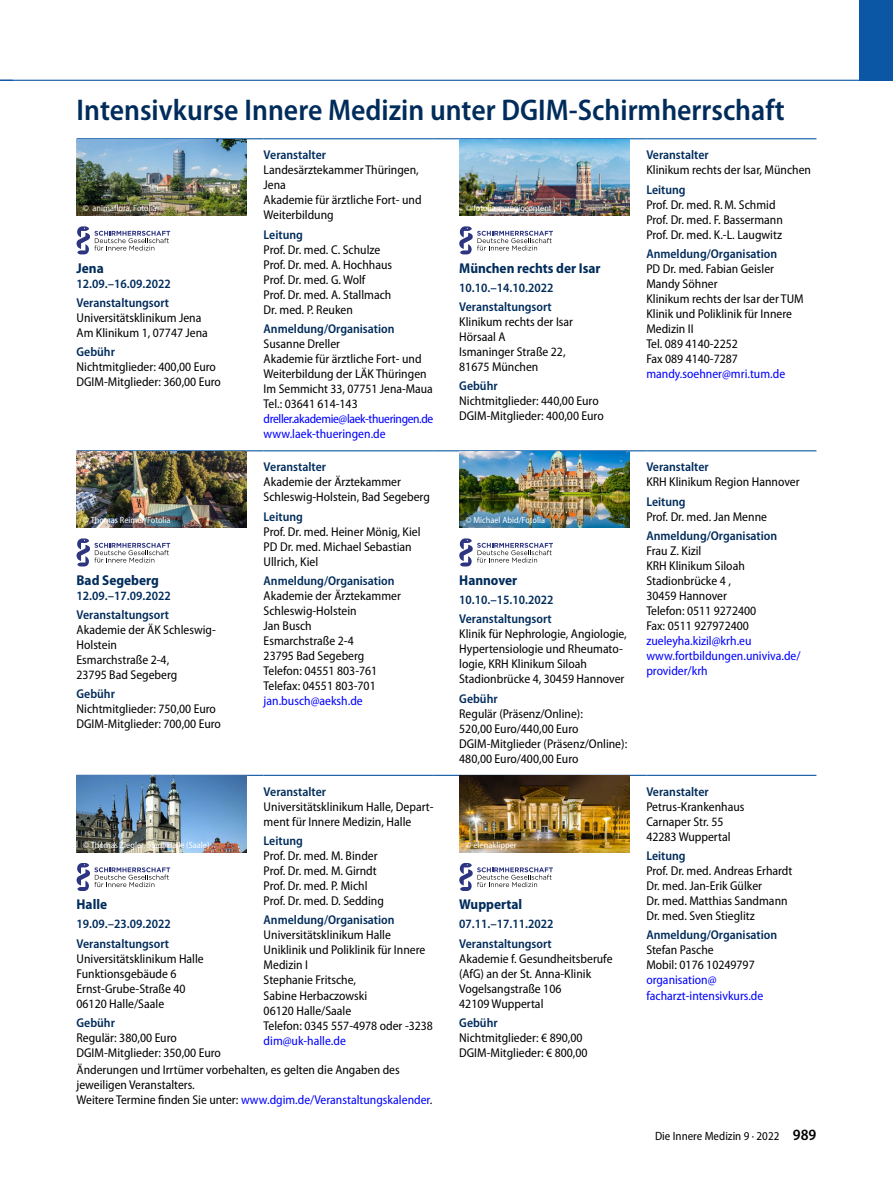
<style>
.page{position:relative;width:893px;height:1187px;background:#fff}
.page>*{position:absolute;margin:0;border:0;box-sizing:border-box;transform-origin:0 0}
.t1{font:600 semi-condensed 30px "Myriad Pro";color:#002c5b}
.t2{font:700 semi-condensed 14.25px "Myriad Pro";color:#002c5b}
.t3{font:semi-condensed 12.75px/15px "Myriad Pro";color:#000}
.t4{font:600 semi-condensed 12.75px/19.2px "Myriad Pro";color:#002c5b}
.t5{font:semi-condensed 12.75px/15px "Myriad Pro";color:#00f}
.t6{font:semi-condensed 12.75px/15px "Myriad Pro";letter-spacing:-.03em;color:#00f}
.t7{font:semi-condensed 12px "Myriad Pro";color:#000}
.t8{font:semi-condensed 9px "Myriad Pro";color:#fff}
.s1{color:#00f}
.s2{font-weight:600;font-size:15.75px}
</style>
<div class="page">
<div style="left:859px;top:0;width:34px;height:81px;background:#0b56a5"></div>
<hr style="left:0;top:80px;width:893px;height:1px;background:#0b56a5">
<svg style="left:434px;top:450px;width:25px;height:1px"></svg>
<svg style="left:434px;top:774px;width:25px;height:1px"></svg>
<hr style="left:77px;top:138px;width:170px;height:1px;background:#0b56a5">
<svg style="left:247px;top:138px;width:17px;height:1px"></svg>
<hr style="left:264px;top:138px;width:170px;height:1px;background:#0b56a5">
<hr style="left:459px;top:138px;width:170px;height:1px;background:#0b56a5">
<svg style="left:629px;top:138px;width:17px;height:1px"></svg>
<hr style="left:646px;top:138px;width:170px;height:1px;background:#0b56a5">
<hr style="left:77px;top:450px;width:170px;height:1px;background:#0b56a5">
<svg style="left:247px;top:450px;width:17px;height:1px"></svg>
<hr style="left:264px;top:450px;width:170px;height:1px;background:#0b56a5">
<hr style="left:459px;top:450px;width:170px;height:1px;background:#0b56a5">
<svg style="left:629px;top:450px;width:17px;height:1px"></svg>
<hr style="left:646px;top:450px;width:170px;height:1px;background:#0b56a5">
<hr style="left:77px;top:774px;width:170px;height:1px;background:#0b56a5">
<svg style="left:247px;top:774px;width:17px;height:1px"></svg>
<hr style="left:264px;top:774px;width:170px;height:1px;background:#0b56a5">
<hr style="left:459px;top:774px;width:170px;height:1px;background:#0b56a5">
<svg style="left:629px;top:774px;width:17px;height:1px"></svg>
<hr style="left:646px;top:774px;width:170px;height:1px;background:#0b56a5">
<svg style="left:434px;top:138px;width:25px;height:1px"></svg>
<img style="left:77px;top:139px;width:170px;height:77px">
<svg style="left:77px;top:226px;width:93px;height:28px"></svg>
<img style="left:459px;top:139px;width:170px;height:77px">
<svg style="left:459px;top:226px;width:94px;height:28px"></svg>
<img style="left:77px;top:451px;width:170px;height:77px">
<svg style="left:77px;top:538px;width:93px;height:28px"></svg>
<img style="left:459px;top:451px;width:170px;height:77px">
<svg style="left:459px;top:538px;width:94px;height:28px"></svg>
<img style="left:77px;top:775px;width:170px;height:77px">
<svg style="left:77px;top:863px;width:93px;height:27px"></svg>
<img style="left:459px;top:775px;width:170px;height:77px">
<svg style="left:459px;top:863px;width:94px;height:27px"></svg>
<h1 class="t1" style="left:77px;top:94px;width:710px">Intensivkurse Innere Medizin unter DGIM-Schirmherrschaft</h1>
<p class="t4" style="left:264px;top:146px;width:64px">Veranstalter</p>
<p class="t3" style="left:264px;top:163px;width:159px">Landesärztekammer Thüringen,<br>Jena<br>Akademie für ärztliche Fort- und<br>Weiterbildung</p>
<p class="t4" style="left:264px;top:225px;width:41px">Leitung</p>
<p class="t3" style="left:264px;top:242px;width:130px">Prof. Dr. med. C. Schulze<br>Prof. Dr. med. A. Hochhaus<br>Prof. Dr. med. G. Wolf<br>Prof. Dr. med. A. Stallmach<br>Dr. med. P. Reuken</p>
<p class="t4" style="left:264px;top:319px;width:132px">Anmeldung/Organisation</p>
<p class="t3" style="left:264px;top:336px;width:171px">Susanne Dreller<br>Akademie für ärztliche Fort- und<br>Weiterbildung der LÄK Thüringen<br>Im Semmicht 33, 07751 Jena-Maua<br>Tel.: 03641 614-143</p>
<p class="t6" style="left:264px;top:411px;width:171px">dreller.akademie@laek-thueringen.de www.laek-thueringen.de</p>
<p class="t8" style="left:83px;top:203px;width:75px">© animaflora, Fotolia</p>
<p class="t8" style="left:466px;top:203px;width:88px">© fotolia-euregiocontent</p>
<p class="t2" style="left:459px;top:260px;width:143px">München rechts der Isar</p>
<p class="t4" style="left:459px;top:278px;width:96px">10.10.–14.10.2022<br>Veranstaltungsort</p>
<p class="t3" style="left:459px;top:315px;width:115px">Klinikum rechts der Isar<br>Hörsaal A<br>Ismaninger Straße 22,<br>81675 München</p>
<p class="t4" style="left:459px;top:377px;width:40px">Gebühr</p>
<p class="t3" style="left:459px;top:394px;width:146px">Nichtmitglieder: 440,00 Euro<br>DGIM-Mitglieder: 400,00 Euro</p>
<p class="t2" style="left:77px;top:260px;width:29px">Jena</p>
<p class="t4" style="left:77px;top:274px;width:96px">12.09.–16.09.2022<br>Veranstaltungsort</p>
<p class="t3" style="left:77px;top:310px;width:133px">Universitätsklinikum Jena<br>Am Klinikum 1, 07747 Jena</p>
<p class="t4" style="left:77px;top:342px;width:40px">Gebühr</p>
<p class="t3" style="left:77px;top:359px;width:146px">Nichtmitglieder: 400,00 Euro<br>DGIM-Mitglieder: 360,00 Euro</p>
<p class="t4" style="left:264px;top:458px;width:64px">Veranstalter</p>
<p class="t3" style="left:264px;top:475px;width:168px">Akademie der Ärztekammer<br>Schleswig-Holstein, Bad Segeberg</p>
<p class="t4" style="left:264px;top:507px;width:41px">Leitung</p>
<p class="t3" style="left:264px;top:524px;width:158px">Prof. Dr. med. Heiner Mönig, Kiel<br>PD Dr. med. Michael Sebastian<br>Ullrich, Kiel</p>
<p class="t4" style="left:264px;top:571px;width:132px">Anmeldung/Organisation</p>
<p class="t3" style="left:264px;top:588px;width:139px">Akademie der Ärztekammer<br>Schleswig-Holstein<br>Jan Busch<br>Esmarchstraße 2-4<br>23795 Bad Segeberg<br>Telefon: 04551 803-761<br>Telefax: 04551 803-701</p>
<p class="t5" style="left:264px;top:693px;width:101px">jan.busch@aeksh.de</p>
<p class="t8" style="left:83px;top:515px;width:89px">© Thomas Reimer/Fotolia</p>
<p class="t8" style="left:466px;top:515px;width:81px">© Michael Abid/Fotolia</p>
<p class="t2" style="left:77px;top:572px;width:84px">Bad Segeberg</p>
<p class="t4" style="left:77px;top:586px;width:96px">12.09.–17.09.2022<br>Veranstaltungsort</p>
<p class="t3" style="left:77px;top:622px;width:141px">Akademie der ÄK Schleswig-<br>Holstein<br>Esmarchstraße 2-4,<br>23795 Bad Segeberg</p>
<p class="t4" style="left:77px;top:684px;width:40px">Gebühr</p>
<p class="t3" style="left:77px;top:701px;width:146px">Nichtmitglieder: 750,00 Euro<br>DGIM-Mitglieder: 700,00 Euro</p>
<p class="t2" style="left:459px;top:572px;width:60px">Hannover</p>
<p class="t4" style="left:459px;top:590px;width:96px">10.10.–15.10.2022<br>Veranstaltungsort</p>
<p class="t3" style="left:459px;top:626px;width:169px">Klinik für Nephrologie, Angiologie,<br>Hypertensiologie und Rheumato&shy;logie, KRH Klinikum Siloah<br>Stadionbrücke 4, 30459 Hannover</p>
<p class="t4" style="left:459px;top:688px;width:40px">Gebühr</p>
<p class="t3" style="left:459px;top:706px;width:169px">Regulär (Präsenz/Online):<br>520,00 Euro/440,00 Euro<br>DGIM-Mitglieder (Präsenz/Online):<br>480,00 Euro/400,00 Euro</p>
<p class="t4" style="left:264px;top:782px;width:64px">Veranstalter</p>
<p class="t3" style="left:264px;top:799px;width:171px">Universitätsklinikum Halle, Depart&shy;ment für Innere Medizin, Halle</p>
<p class="t4" style="left:264px;top:831px;width:41px">Leitung</p>
<p class="t3" style="left:264px;top:848px;width:122px">Prof. Dr. med. M. Binder<br>Prof. Dr. med. M. Girndt<br>Prof. Dr. med. P. Michl<br>Prof. Dr. med. D. Sedding</p>
<p class="t4" style="left:264px;top:910px;width:132px">Anmeldung/Organisation</p>
<p class="t3" style="left:264px;top:927px;width:171px">Universitätsklinikum Halle<br>Uniklinik und Poliklinik für Innere<br>Medizin I<br>Stephanie Fritsche,<br>Sabine Herbaczowski<br>06120 Halle/Saale<br>Telefon: 0345 557-4978 oder -3238</p>
<p class="t5" style="left:264px;top:1032px;width:84px">dim@uk-halle.de</p>
<p class="t8" style="left:83px;top:839px;width:128px">© Thomas Ziegler, Stadt Halle (Saale)</p>
<p class="t8" style="left:466px;top:839px;width:52px">© elenaklipper</p>
<p class="t2" style="left:77px;top:896px;width:32px">Halle</p>
<p class="t4" style="left:77px;top:914px;width:96px">19.09.–23.09.2022<br>Veranstaltungsort</p>
<p class="t3" style="left:77px;top:951px;width:129px">Universitätsklinikum Halle<br>Funktionsgebäude 6<br>Ernst-Grube-Straße 40<br>06120 Halle/Saale</p>
<p class="t4" style="left:77px;top:1013px;width:40px">Gebühr</p>
<p class="t3" style="left:77px;top:1030px;width:146px">Regulär: 380,00 Euro<br>DGIM-Mitglieder: 350,00 Euro</p>
<p class="t2" style="left:459px;top:896px;width:65px">Wuppertal</p>
<p class="t4" style="left:459px;top:914px;width:96px">07.11.–17.11.2022<br>Veranstaltungsort</p>
<p class="t3" style="left:459px;top:951px;width:155px">Akademie f. Gesundheitsberufe (AfG) an der St. Anna-Klinik<br>Vogelsangstraße 106<br>42109 Wuppertal</p>
<p class="t4" style="left:459px;top:1013px;width:40px">Gebühr</p>
<p class="t3" style="left:459px;top:1030px;width:130px">Nichtmitglieder: € 890,00<br>DGIM-Mitglieder: € 800,00</p>
<p class="t3" style="left:77px;top:1062px;width:357px">Änderungen und Irrtümer vorbehalten, es gelten die Angaben des jeweiligen Veranstalters.<br>Weitere Termine finden Sie unter: <span class="s1">www.dgim.de/Veranstaltungskalender</span>.</p>
<p class="t4" style="left:646px;top:146px;width:64px">Veranstalter</p>
<p class="t3" style="left:646px;top:163px;width:166px">Klinikum rechts der Isar, München</p>
<p class="t4" style="left:646px;top:180px;width:41px">Leitung</p>
<p class="t3" style="left:646px;top:197px;width:138px">Prof. Dr. med. R.M. Schmid<br>Prof. Dr. med. F. Bassermann<br>Prof. Dr. med. K.-L. Laugwitz</p>
<p class="t4" style="left:646px;top:244px;width:132px">Anmeldung/Organisation</p>
<p class="t3" style="left:646px;top:261px;width:159px">PD Dr. med. Fabian Geisler<br>Mandy Söhner<br>Klinikum rechts der Isar der TUM<br>Klinik und Poliklinik für Innere<br>Medizin II<br>Tel. 089 4140-2252<br>Fax 089 4140-7287</p>
<p class="t5" style="left:646px;top:366px;width:140px">mandy.soehner@mri.tum.de</p>
<p class="t4" style="left:646px;top:457px;width:64px">Veranstalter</p>
<p class="t3" style="left:646px;top:475px;width:155px">KRH Klinikum Region Hannover</p>
<p class="t4" style="left:646px;top:492px;width:41px">Leitung</p>
<p class="t3" style="left:646px;top:509px;width:122px">Prof. Dr. med. Jan Menne</p>
<p class="t4" style="left:646px;top:526px;width:132px">Anmeldung/Organisation</p>
<p class="t3" style="left:646px;top:543px;width:111px">Frau Z. Kizil<br>KRH Klinikum Siloah<br>Stadionbrücke 4 ,<br>30459 Hannover<br>Telefon: 0511 9272400<br>Fax: 0511 927972400</p>
<p class="t5" style="left:646px;top:633px;width:156px">zueleyha.kizil@krh.eu www.fortbildungen.univiva.de/ provider/krh</p>
<p class="t4" style="left:646px;top:782px;width:64px">Veranstalter</p>
<p class="t3" style="left:646px;top:799px;width:100px">Petrus-Krankenhaus<br>Carnaper Str. 55<br>42283 Wuppertal</p>
<p class="t4" style="left:646px;top:846px;width:41px">Leitung</p>
<p class="t3" style="left:646px;top:863px;width:148px">Prof. Dr. med. Andreas Erhardt<br>Dr. med. Jan-Erik Gülker<br>Dr. med. Matthias Sandmann<br>Dr. med. Sven Stieglitz</p>
<p class="t4" style="left:646px;top:925px;width:132px">Anmeldung/Organisation</p>
<p class="t3" style="left:646px;top:942px;width:110px">Stefan Pasche<br>Mobil: 0176 10249797</p>
<p class="t5" style="left:646px;top:972px;width:119px">organisation@ facharzt-intensivkurs.de</p>
<p class="t7" style="left:655px;top:1129px;width:163px">Die Innere Medizin 9 · 2022 <span class="s2">989</span></p>
</div>
